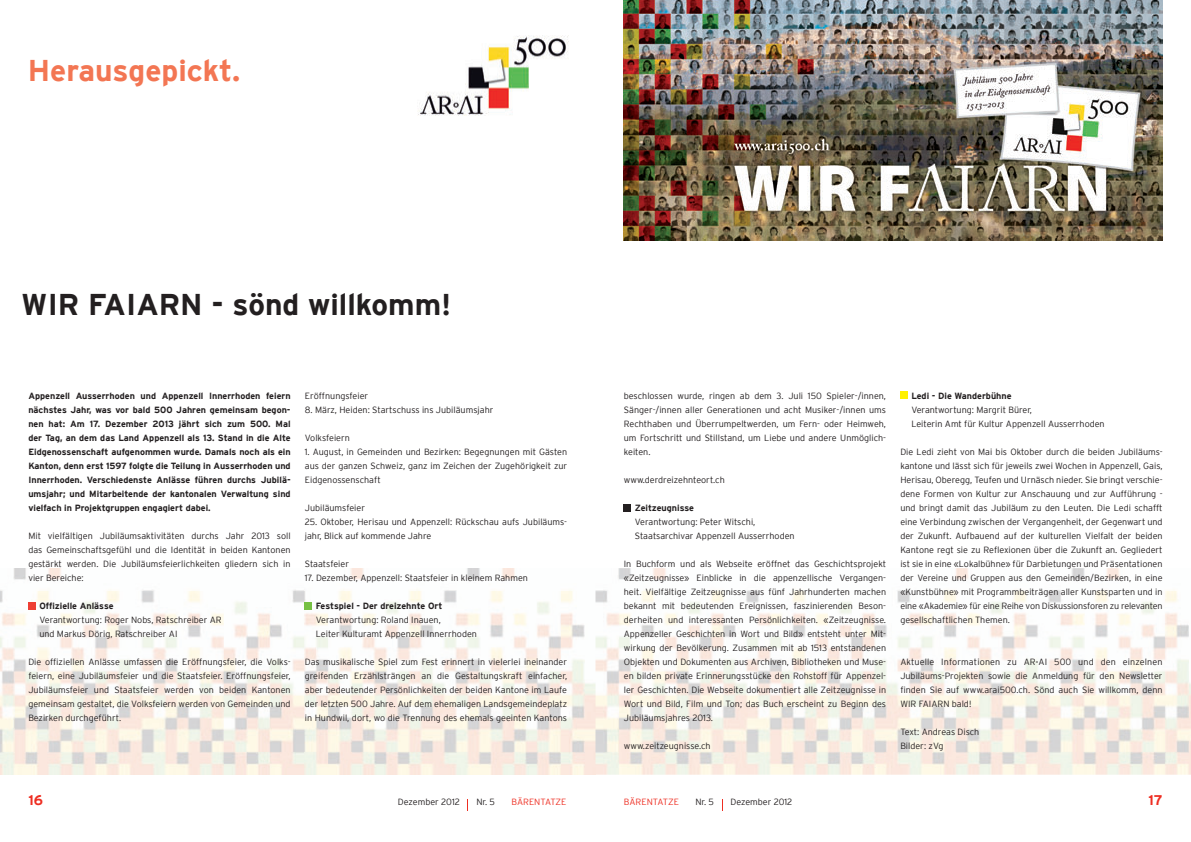
<style>
.page{position:relative;width:1191px;height:842px;background:#fff}
.page>*{position:absolute;margin:0;border:0;box-sizing:border-box;transform-origin:0 0}
.t1{font:700 30px "Interstate";color:#231f20}
.t2{font:700 30px "Interstate";color:#f37653}
.t3{font:700 14px "Interstate";color:#ee2e22}
.t4{font:300 9px/14px "Interstate";color:#231f20;text-align:justify}
.t5{font:700 9px/14px "Interstate";color:#231f20;text-align:justify}
.t6{font:300 9px "Interstate";color:#ee2e22}
.s1{font-family:"Frutiger";font-weight:400}
</style>
<div class="page">
<svg style="left:722px;top:799px;width:1px;height:12px"></svg>
<svg style="left:467px;top:799px;width:1px;height:12px"></svg>
<img style="left:0;top:568px;width:1191px;height:207px">
<img style="left:418px;top:35px;width:151px;height:81px">
<img style="left:624px;top:0;width:538px;height:241px">
<div style="left:900px;top:392px;width:7px;height:7px;background:#fff101"></div>
<div style="left:624px;top:504px;width:7px;height:7px;background:#231f20"></div>
<div style="left:305px;top:602px;width:7px;height:7px;background:#76c043"></div>
<div style="left:28px;top:602px;width:8px;height:7px;background:#ee3f34"></div>
<h1 class="t2" style="left:28px;top:53px;width:214px">Herausgepickt.</h1>
<h1 class="t1" style="left:21px;top:288px;width:431px">WIR FAIARN - sönd willkomm!</h1>
<p class="t5" style="left:28px;top:389px;width:264px">Appenzell Ausserrhoden und Appenzell Innerrhoden feiern nächstes Jahr, was vor bald 500 Jahren gemeinsam begon&shy;nen hat: Am 17. Dezember 2013 jährt sich zum 500. Mal der Tag, an dem das Land Appenzell als 13. Stand in die Alte Eidgenossenschaft aufgenommen wurde. Damals noch als ein Kanton, denn erst 1597 folgte die Teilung in Ausserrhoden und Innerrhoden. Verschiedenste Anlässe führen durchs Jubilä&shy;umsjahr; und Mitarbeitende der kantonalen Verwaltung sind vielfach in Projektgruppen engagiert dabei.</p>
<p class="t4" style="left:28px;top:529px;width:264px">Mit vielfältigen Jubiläumsaktivitäten durchs Jahr 2013 soll das Gemeinschaftsgefühl und die Identität in beiden Kantonen gestärkt werden. Die Jubiläumsfeierlichkeiten gliedern sich in vier Bereiche:</p>
<p class="t5" style="left:39px;top:599px;width:76px">Offizielle Anlässe</p>
<p class="t4" style="left:39px;top:613px;width:184px">Verantwortung: Roger Nobs, Ratschreiber AR und Markus Dörig, Ratschreiber AI</p>
<p class="t4" style="left:28px;top:655px;width:264px">Die offiziellen Anlässe umfassen die Eröffnungsfeier, die Volks&shy;feiern, eine Jubiläumsfeier und die Staatsfeier. Eröffnungsfeier, Jubiläumsfeier und Staatsfeier werden von beiden Kantonen gemeinsam gestaltet, die Volksfeiern werden von Gemeinden und Bezirken durchgeführt.</p>
<p class="t4" style="left:305px;top:389px;width:65px">Eröffnungsfeier</p>
<p class="t4" style="left:305px;top:403px;width:190px">8. März, Heiden: Startschuss ins Jubiläumsjahr</p>
<p class="t4" style="left:305px;top:431px;width:47px">Volksfeiern</p>
<p class="t4" style="left:305px;top:445px;width:264px">1. August, in Gemeinden und Bezirken: Begegnungen mit Gästen aus der ganzen Schweiz, ganz im Zeichen der Zugehörigkeit zur Eidgenossenschaft</p>
<p class="t4" style="left:305px;top:501px;width:62px">Jubiläumsfeier</p>
<p class="t4" style="left:305px;top:515px;width:264px">25. Oktober, Herisau und Appenzell: Rückschau aufs Jubiläums&shy;jahr, Blick auf kommende Jahre</p>
<p class="t4" style="left:305px;top:557px;width:46px">Staatsfeier</p>
<p class="t4" style="left:305px;top:571px;width:225px">17. Dezember, Appenzell: Staatsfeier in kleinem Rahmen</p>
<p class="t5" style="left:316px;top:599px;width:128px">Festspiel - Der dreizehnte Ort</p>
<p class="t4" style="left:316px;top:613px;width:163px">Verantwortung: Roland Inauen,<br>Leiter Kulturamt Appenzell Innerrhoden</p>
<p class="t4" style="left:305px;top:655px;width:264px">Das musikalische Spiel zum Fest erinnert in vielerlei ineinander greifenden Erzählsträngen an die Gestaltungskraft einfacher, aber bedeutender Persönlichkeiten der beiden Kantone im Laufe der letzten 500 Jahre. Auf dem ehemaligen Landsgemeindeplatz in Hundwil, dort, wo die Trennung des ehemals geeinten Kantons</p>
<p class="t4" style="left:624px;top:389px;width:264px">beschlossen wurde, ringen ab dem 3. Juli 150 Spieler-/innen, Sänger-/innen aller Generationen und acht Musiker-/innen ums Rechthaben und Überrumpeltwerden, um Fern- oder Heimweh, um Fortschritt und Stillstand, um Liebe und andere Unmöglich&shy;keiten.</p>
<p class="t4" style="left:624px;top:473px;width:102px">www.derdreizehnteort.ch</p>
<p class="t5" style="left:635px;top:501px;width:61px">Zeitzeugnisse</p>
<p class="t4" style="left:635px;top:515px;width:161px">Verantwortung: Peter Witschi,<br>Staatsarchivar Appenzell Ausserrhoden</p>
<p class="t4" style="left:624px;top:557px;width:264px">In Buchform und als Webseite eröffnet das Geschichtsprojekt «Zeitzeugnisse» Einblicke in die appenzellische Vergangen&shy;heit. Vielfältige Zeitzeugnisse aus fünf Jahrhunderten machen bekannt mit bedeutenden Ereignissen, faszinierenden Beson&shy;derheiten und interessanten Persönlichkeiten. «Zeitzeugnisse.<br>Appenzeller Geschichten in Wort und Bild» entsteht unter Mit&shy;wirkung der Bevölkerung. Zusammen mit ab 1513 entstandenen Objekten und Dokumenten aus Archiven, Bibliotheken und Muse&shy;en bilden private Erinnerungsstücke den Rohstoff für Appenzel&shy;ler Geschichten. Die Webseite dokumentiert alle Zeitzeugnisse in Wort und Bild, Film und Ton; das Buch erscheint zu Beginn des Jubiläumsjahres 2013.</p>
<p class="t4" style="left:624px;top:739px;width:88px">www.zeitzeugnisse.ch</p>
<p class="t5" style="left:911px;top:389px;width:102px">Ledi - Die Wanderbühne</p>
<p class="t4" style="left:911px;top:403px;width:195px">Verantwortung: Margrit Bürer,<br>Leiterin Amt für Kultur Appenzell Ausserrhoden</p>
<p class="t4" style="left:900px;top:445px;width:264px">Die Ledi zieht von Mai bis Oktober durch die beiden Jubiläums&shy;kantone und lässt sich für jeweils zwei Wochen in Appenzell, Gais, Herisau, Oberegg, Teufen und Urnäsch nieder. Sie bringt verschie&shy;dene Formen von Kultur zur Anschauung und zur Aufführung - und bringt damit das Jubiläum zu den Leuten. Die Ledi schafft eine Verbindung zwischen der Vergangenheit, der Gegenwart und der Zukunft. Aufbauend auf der kulturellen Vielfalt der beiden Kantone regt sie zu Reflexionen über die Zukunft an. Gegliedert ist sie in eine «Lokalbühne» für Darbietungen und Präsentationen der Vereine und Gruppen aus den Gemeinden/Bezirken, in eine «Kunstbühne» mit Programmbeiträgen aller Kunstsparten und in eine «Akademie» für eine Reihe von Diskussionsforen zu relevanten gesellschaftlichen Themen.</p>
<p class="t4" style="left:900px;top:655px;width:264px">Aktuelle Informationen zu AR<span class="s1">˚</span>AI 500 und den einzelnen Jubiläums-Projekten sowie die Anmeldung für den Newsletter finden Sie auf www.arai500.ch. Sönd auch Sie willkomm, denn WIR FAIARN bald!</p>
<p class="t4" style="left:900px;top:725px;width:81px">Text: Andreas Disch<br>Bilder: zVg</p>
<h2 class="t3" style="left:28px;top:792px;width:16px">16</h2>
<p class="t4" style="left:398px;top:795px;width:63px">Dezember 2012</p>
<p class="t4" style="left:476px;top:795px;width:20px">Nr. 5</p>
<p class="t6" style="left:511px;top:797px;width:57px">BÄRENTATZE</p>
<p class="t6" style="left:624px;top:797px;width:57px">BÄRENTATZE</p>
<p class="t4" style="left:695px;top:795px;width:20px">Nr. 5</p>
<p class="t4" style="left:730px;top:795px;width:63px">Dezember 2012</p>
<h2 class="t3" style="left:1148px;top:792px;width:16px">17</h2>
</div>
